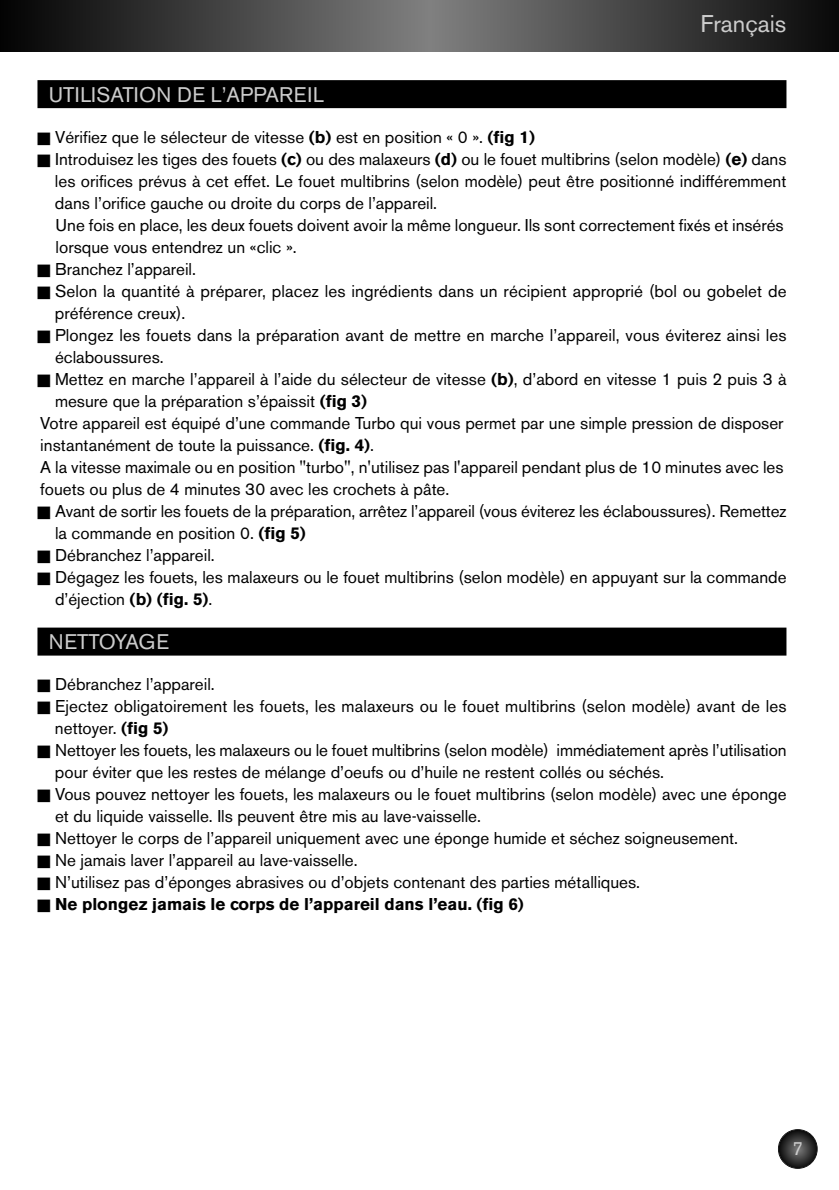
<style>
.page{position:relative;width:839px;height:1190px;background:#fff}
.page>*{position:absolute;margin:0;border:0;box-sizing:border-box;transform-origin:0 0}
.t1{font:24px "Akzidenz Grotesk BE";color:#ccc}
.t2{font:21px "Akzidenz Grotesk BE";color:#ccc}
.t3{font:19px "Akzidenz Grotesk BE";color:#ccc;scale:.95 1}
.t4{font:17px/22px "Akzidenz Grotesk BE";color:#000}
.t5{font:700 17px "Akzidenz Grotesk BE";color:#000}
.s1{font-weight:700}
</style>
<div class="page">
<div style="left:37px;top:80px;width:749px;height:28px;background:#000"></div>
<div style="left:37px;top:627px;width:749px;height:28px;background:#000"></div>
<svg style="left:0;top:0;width:838px;height:52px;background:#424242"></svg>
<svg style="left:778px;top:1130px;width:38px;height:38px"></svg>
<div style="left:777px;top:1129px;width:40px;height:40px;border:2px solid #000;border-radius:50%"></div>
<h1 class="t1" style="left:700px;top:15px;width:87px">Français</h1>
<p class="t2" style="left:49px;top:87px;width:277px">UTILISATION DE L’APPAREIL</p>
<p class="t4" style="left:37px;top:127px;width:499px">■ Vérifiez que le sélecteur de vitesse <span class="s1">(b)</span> est en position « 0 ». <span class="s1">(fig 1)</span></p>
<p class="t4" style="left:55px;top:149px;width:733px;text-indent:-18px">■ Introduisez les tiges des fouets <span class="s1">(c)</span> ou des malaxeurs <span class="s1">(d)</span> ou le fouet multibrins (selon modèle) <span class="s1">(e)</span> dans les orifices prévus à cet effet. Le fouet multibrins (selon modèle) peut être positionné indifféremment dans l’orifice gauche ou droite du corps de l’appareil.<br>Une fois en place, les deux fouets doivent avoir la même longueur. Ils sont correctement fixés et insérés lorsque vous entendrez un «clic ».</p>
<p class="t4" style="left:37px;top:259px;width:160px">■ Branchez l’appareil.</p>
<p class="t4" style="left:55px;top:281px;width:733px;text-indent:-18px">■ Selon la quantité à préparer, placez les ingrédients dans un récipient approprié (bol ou gobelet de préférence creux).</p>
<p class="t4" style="left:55px;top:325px;width:732px;text-indent:-18px">■ Plongez les fouets dans la préparation avant de mettre en marche l’appareil, vous éviterez ainsi les éclaboussures.</p>
<p class="t4" style="left:37px;top:369px;width:750px">■ Mettez en marche l’appareil à l’aide du sélecteur de vitesse <span class="s1">(b)</span>, d’abord en vitesse 1 puis 2 puis 3 à</p>
<p class="t4" style="left:55px;top:391px;width:313px">mesure que la préparation s’épaissit <span class="s1">(fig 3)</span></p>
<p class="t4" style="left:40px;top:413px;width:744px">Votre appareil est équipé d’une commande Turbo qui vous permet par une simple pression de disposer</p>
<p class="t4" style="left:40px;top:435px;width:335px">instantanément de toute la puissance. <span class="s1">(fig. 4)</span>.</p>
<p class="t4" style="left:40px;top:457px;width:744px">A la vitesse maximale ou en position "turbo", n'utilisez pas l'appareil pendant plus de 10 minutes avec les</p>
<p class="t4" style="left:40px;top:479px;width:410px">fouets ou plus de 4 minutes 30 avec les crochets à pâte.</p>
<p class="t4" style="left:55px;top:501px;width:733px;text-indent:-18px">■ Avant de sortir les fouets de la préparation, arrêtez l’appareil (vous éviterez les éclaboussures). Remettez la commande en position 0. <span class="s1">(fig 5)</span></p>
<p class="t4" style="left:37px;top:545px;width:179px">■ Débranchez l’appareil.</p>
<p class="t4" style="left:55px;top:567px;width:733px;text-indent:-18px">■ Dégagez les fouets, les malaxeurs ou le fouet multibrins (selon modèle) en appuyant sur la commande d’éjection <span class="s1">(b) (fig. 5)</span>.</p>
<p class="t2" style="left:49px;top:634px;width:122px">NETTOYAGE</p>
<p class="t4" style="left:37px;top:675px;width:179px">■ Débranchez l’appareil.</p>
<p class="t4" style="left:55px;top:697px;width:732px;text-indent:-18px">■ Ejectez obligatoirement les fouets, les malaxeurs ou le fouet multibrins (selon modèle) avant de les nettoyer. <span class="s1">(fig 5)</span></p>
<p class="t4" style="left:55px;top:741px;width:733px;text-indent:-18px">■ Nettoyer les fouets, les malaxeurs ou le fouet multibrins (selon modèle) immédiatement après l’utilisation pour éviter que les restes de mélange d’oeufs ou d’huile ne restent collés ou séchés.</p>
<p class="t4" style="left:55px;top:785px;width:733px;text-indent:-18px">■ Vous pouvez nettoyer les fouets, les malaxeurs ou le fouet multibrins (selon modèle) avec une éponge et du liquide vaisselle. Ils peuvent être mis au lave-vaisselle.</p>
<p class="t4" style="left:37px;top:829px;width:702px">■ Nettoyer le corps de l’appareil uniquement avec une éponge humide et séchez soigneusement.</p>
<p class="t4" style="left:37px;top:851px;width:321px">■ Ne jamais laver l’appareil au lave-vaisselle.</p>
<p class="t4" style="left:37px;top:873px;width:604px">■ N’utilisez pas d’éponges abrasives ou d’objets contenant des parties métalliques.</p>
<p class="t5" style="left:37px;top:898px;width:488px">■ Ne plongez jamais le corps de l’appareil dans l’eau. (fig 6)</p>
<p class="t3" style="left:792px;top:1141px;width:13px">7</p>
</div>
